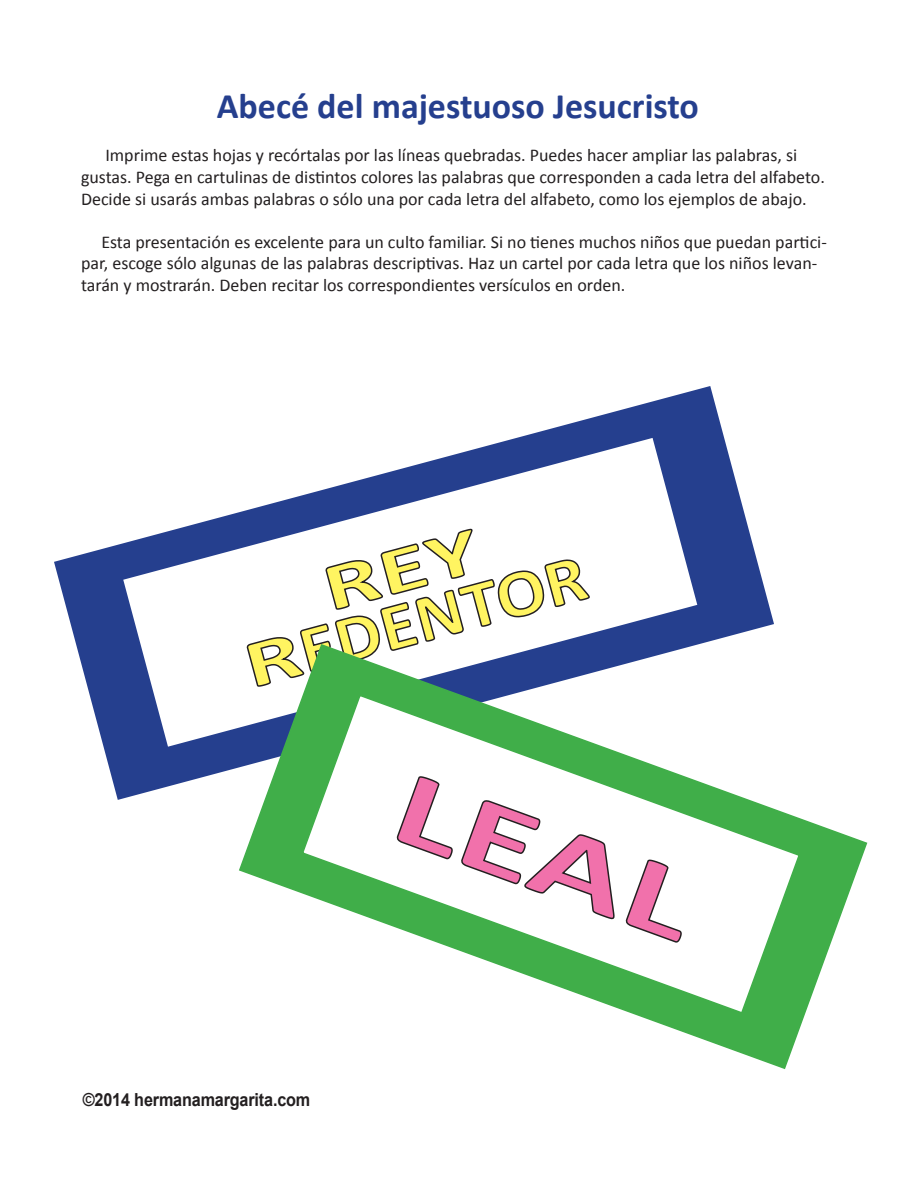
<style>
.page{position:relative;width:918px;height:1188px;background:#fff}
.page>*{position:absolute;margin:0;border:0;box-sizing:border-box;transform-origin:0 0}
.t1{font:700 36px "Calibri";color:#253f8e}
.t2{font:18px/21.6px "Calibri";color:#231f20}
.Body_Text_12{font:700 18px "Arial";letter-spacing:-.01em;color:#231f20;scale:.9 1}
</style>
<div class="page">
<svg style="left:54px;top:386px;width:720px;height:414px"></svg>
<svg style="left:123px;top:438px;width:574px;height:309px"></svg>
<svg style="left:247px;top:528px;width:342px;height:31px"></svg>
<svg style="left:245px;top:559px;width:346px;height:84px"></svg>
<svg style="left:238px;top:643px;width:630px;height:426px"></svg>
<svg style="left:301px;top:693px;width:500px;height:322px"></svg>
<p class="t1" style="left:217px;top:83px;width:484px">Abecé del majestuoso Jesucristo</p>
<p class="t2" style="left:81px;top:145px;width:745px;text-indent:24px">Imprime estas hojas y recórtalas por las líneas quebradas. Puedes hacer ampliar las palabras, si gustas. Pega en cartulinas de distintos colores las palabras que corresponden a cada letra del alfabeto.<br>Decide si usarás ambas palabras o sólo una por cada letra del alfabeto, como los ejemplos de abajo.</p>
<p class="t2" style="left:81px;top:231px;width:748px;text-indent:20px">Esta presentación es excelente para un culto familiar. Si no tienes muchos niños que puedan partici&shy;par, escoge sólo algunas de las palabras descriptivas. Haz un cartel por cada letra que los niños levan&shy;tarán y mostrarán. Deben recitar los correspondientes versículos en orden.</p>
<p class="Body_Text_12" style="left:83px;top:1087px;width:254px">©2014 hermanamargarita.com</p>
</div>
